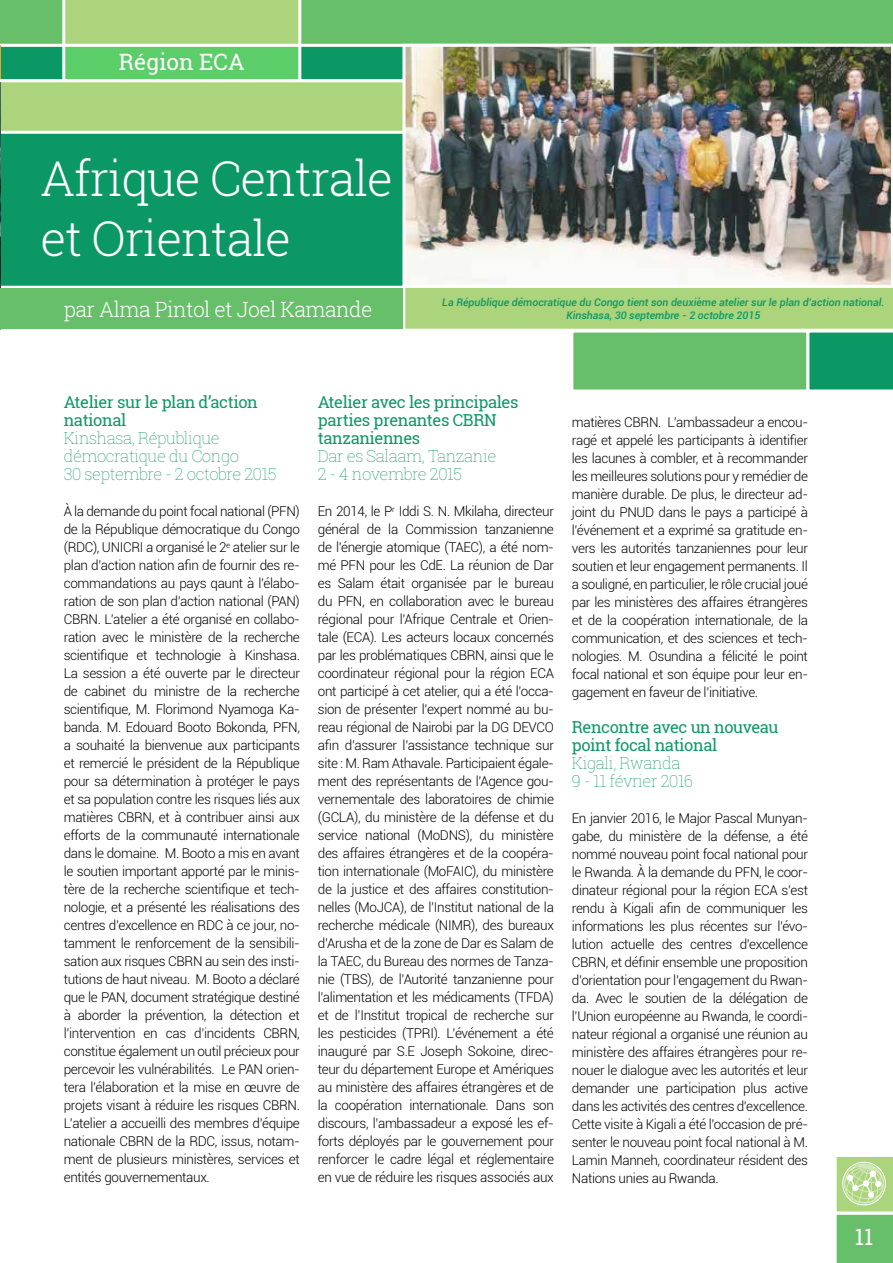
<style>
.page{position:relative;width:893px;height:1263px;background:#fff}
.page>*{position:absolute;margin:0;border:0;box-sizing:border-box;transform-origin:0 0}
.t1{font:300 48px/60px "Roboto Slab";letter-spacing:-.025em;color:#fff}
.t2{font:22.5px "Roboto Slab";color:#fff}
.t3{font:300 21px "Roboto Slab";letter-spacing:-.025em;color:#fff}
.t4{font:16.5px/18px "Roboto Slab";letter-spacing:-.025em;color:#0e9865}
.t5{font:100 16.5px/18px "Roboto Slab";letter-spacing:-.025em;color:#0c9865}
.t6{font:300 13.5px/18px "Roboto";letter-spacing:-.025em;color:#000;text-align:justify}
.t7{font:italic 500 10.5px/12.6px "Roboto";color:#0c9865;text-align:center}
</style>
<div class="page">
<div style="left:0;top:47px;width:893px;height:34px;background:#0c9865"></div>
<div style="left:64px;top:47px;width:236px;height:34px;background:#5bce6a"></div>
<div style="left:0;top:0;width:893px;height:47px;background:#68bf6a"></div>
<div style="left:64px;top:0;width:236px;height:47px;background:#abd47d"></div>
<svg style="left:836px;top:1156px;width:57px;height:107px;background:#99d087"></svg>
<hr style="left:0;top:44px;width:893px;height:3px;background:#fff">
<hr style="left:298px;top:0;width:3px;height:82px;background:#fff">
<hr style="left:62px;top:0;width:3px;height:82px;background:#fff">
<hr style="left:0;top:46px;width:1px;height:34px;background:#e9a722">
<hr style="left:0;top:0;width:1px;height:47px;background:#f3c616">
<svg style="left:0;top:79px;width:402px;height:52px;background:#b0d685"></svg>
<div style="left:1px;top:133px;width:401px;height:156px;background:#0c9865"></div>
<img style="left:402px;top:46px;width:491px;height:239px">
<svg style="left:402px;top:285px;width:491px;height:105px"></svg>
<img style="left:0;top:82px;width:1px;height:248px">
<div style="left:0;top:289px;width:402px;height:40px;background:#68bf6a"></div>
<h2 class="t2" style="left:119px;top:47px;width:127px">Région ECA</h2>
<h1 class="t1" style="left:40px;top:147px;width:354px">Afrique Centrale et Orientale</h1>
<h3 class="t3" style="left:64px;top:295px;width:310px">par Alma Pintol et Joel Kamande</h3>
<p class="t7" style="left:442px;top:295px;width:444px">La République démocratique du Congo tient son deuxième atelier sur le plan d’action national.<br>Kinshasa, 30 septembre - 2 octobre 2015</p>
<p class="t4" style="left:64px;top:393px;width:196px">Atelier sur le plan d’action national</p>
<p class="t5" style="left:64px;top:429px;width:214px">Kinshasa, République démocratique du Congo<br>30 septembre - 2 octobre 2015</p>
<p class="t6" style="left:64px;top:502px;width:238px">À la demande du point focal national (PFN) de la République démocratique du Congo (RDC), UNICRI a organisé le 2<sup>e</sup> atelier sur le plan d’action nation afin de fournir des re&shy;commandations au pays qaunt à l’élabo&shy;ration de son plan d’action national (PAN)<br>CBRN. L’atelier a été organisé en collabo&shy;ration avec le ministère de la recherche scientifique et technologie à Kinshasa.<br>La session a été ouverte par le directeur de cabinet du ministre de la recherche scientifique, M. Florimond Nyamoga Ka&shy;banda. M. Edouard Booto Bokonda, PFN, a souhaité la bienvenue aux participants et remercié le président de la République pour sa détermination à protéger le pays et sa population contre les risques liés aux matières CBRN, et à contribuer ainsi aux efforts de la communauté internationale dans le domaine. M. Booto a mis en avant le soutien important apporté par le minis&shy;tère de la recherche scientifique et tech&shy;nologie, et a présenté les réalisations des centres d’excellence en RDC à ce jour, no&shy;tamment le renforcement de la sensibili&shy;sation aux risques CBRN au sein des insti&shy;tutions de haut niveau. M. Booto a déclaré que le PAN, document stratégique destiné à aborder la prévention, la détection et l’intervention en cas d’incidents CBRN, constitue également un outil précieux pour percevoir les vulnérabilités. Le PAN orien&shy;tera l’élaboration et la mise en œuvre de projets visant à réduire les risques CBRN.<br>L’atelier a accueilli des membres d’équipe nationale CBRN de la RDC, issus, notam&shy;ment de plusieurs ministères, services et entités gouvernementaux.</p>
<p class="t4" style="left:318px;top:393px;width:202px">Atelier avec les principales parties prenantes CBRN tanzaniennes</p>
<p class="t5" style="left:318px;top:447px;width:180px">Dar es Salaam, Tanzanie<br>2 - 4 novembre 2015</p>
<p class="t6" style="left:318px;top:502px;width:238px">En 2014, le P<sup>r</sup> Iddi S. N. Mkilaha, directeur général de la Commission tanzanienne de l’énergie atomique (TAEC), a été nom&shy;mé PFN pour les CdE. La réunion de Dar es Salam était organisée par le bureau du PFN, en collaboration avec le bureau régional pour l’Afrique Centrale et Orien&shy;tale (ECA). Les acteurs locaux concernés par les problématiques CBRN, ainsi que le coordinateur régional pour la région ECA ont participé à cet atelier, qui a été l’occa&shy;sion de présenter l’expert nommé au bu&shy;reau régional de Nairobi par la DG DEVCO afin d’assurer l’assistance technique sur site : M. Ram Athavale. Participaient égale&shy;ment des représentants de l’Agence gou&shy;vernementale des laboratoires de chimie (GCLA), du ministère de la défense et du service national (MoDNS), du ministère des affaires étrangères et de la coopéra&shy;tion internationale (MoFAIC), du ministère de la justice et des affaires constitution&shy;nelles (MoJCA), de l’Institut national de la recherche médicale (NIMR), des bureaux d’Arusha et de la zone de Dar es Salam de la TAEC, du Bureau des normes de Tanza&shy;nie (TBS), de l’Autorité tanzanienne pour l’alimentation et les médicaments (TFDA) et de l’Institut tropical de recherche sur les pesticides (TPRI). L’événement a été inauguré par S.E Joseph Sokoine, direc&shy;teur du département Europe et Amériques au ministère des affaires étrangères et de la coopération internationale. Dans son discours, l’ambassadeur a exposé les ef&shy;forts déployés par le gouvernement pour renforcer le cadre légal et réglementaire en vue de réduire les risques associés aux</p>
<p class="t6" style="left:572px;top:412px;width:238px">matières CBRN. L’ambassadeur a encou&shy;ragé et appelé les participants à identifier les lacunes à combler, et à recommander les meilleures solutions pour y remédier de manière durable. De plus, le directeur ad&shy;joint du PNUD dans le pays a participé à l’événement et a exprimé sa gratitude en&shy;vers les autorités tanzaniennes pour leur soutien et leur engagement permanents. Il a souligné, en particulier, le rôle crucial joué par les ministères des affaires étrangères et de la coopération internationale, de la communication, et des sciences et tech&shy;nologies. M. Osundina a félicité le point focal national et son équipe pour leur en&shy;gagement en faveur de l’initiative.</p>
<p class="t4" style="left:572px;top:718px;width:208px">Rencontre avec un nouveau point focal national</p>
<p class="t5" style="left:572px;top:753px;width:123px">Kigali, Rwanda<br>9 - 11 février 2016</p>
<p class="t6" style="left:572px;top:809px;width:238px">En janvier 2016, le Major Pascal Munyan&shy;gabe, du ministère de la défense, a été nommé nouveau point focal national pour le Rwanda. À la demande du PFN, le coor&shy;dinateur régional pour la région ECA s’est rendu à Kigali afin de communiquer les informations les plus récentes sur l’évo&shy;lution actuelle des centres d’excellence CBRN, et définir ensemble une proposition d’orientation pour l’engagement du Rwan&shy;da. Avec le soutien de la délégation de l’Union européenne au Rwanda, le coordi&shy;nateur régional a organisé une réunion au ministère des affaires étrangères pour re&shy;nouer le dialogue avec les autorités et leur demander une participation plus active dans les activités des centres d’excellence.<br>Cette visite à Kigali a été l’occasion de pré&shy;senter le nouveau point focal national à M.<br>Lamin Manneh, coordinateur résident des Nations unies au Rwanda.</p>
<h2 class="t2" style="left:855px;top:1221px;width:20px">11</h2>
</div>
